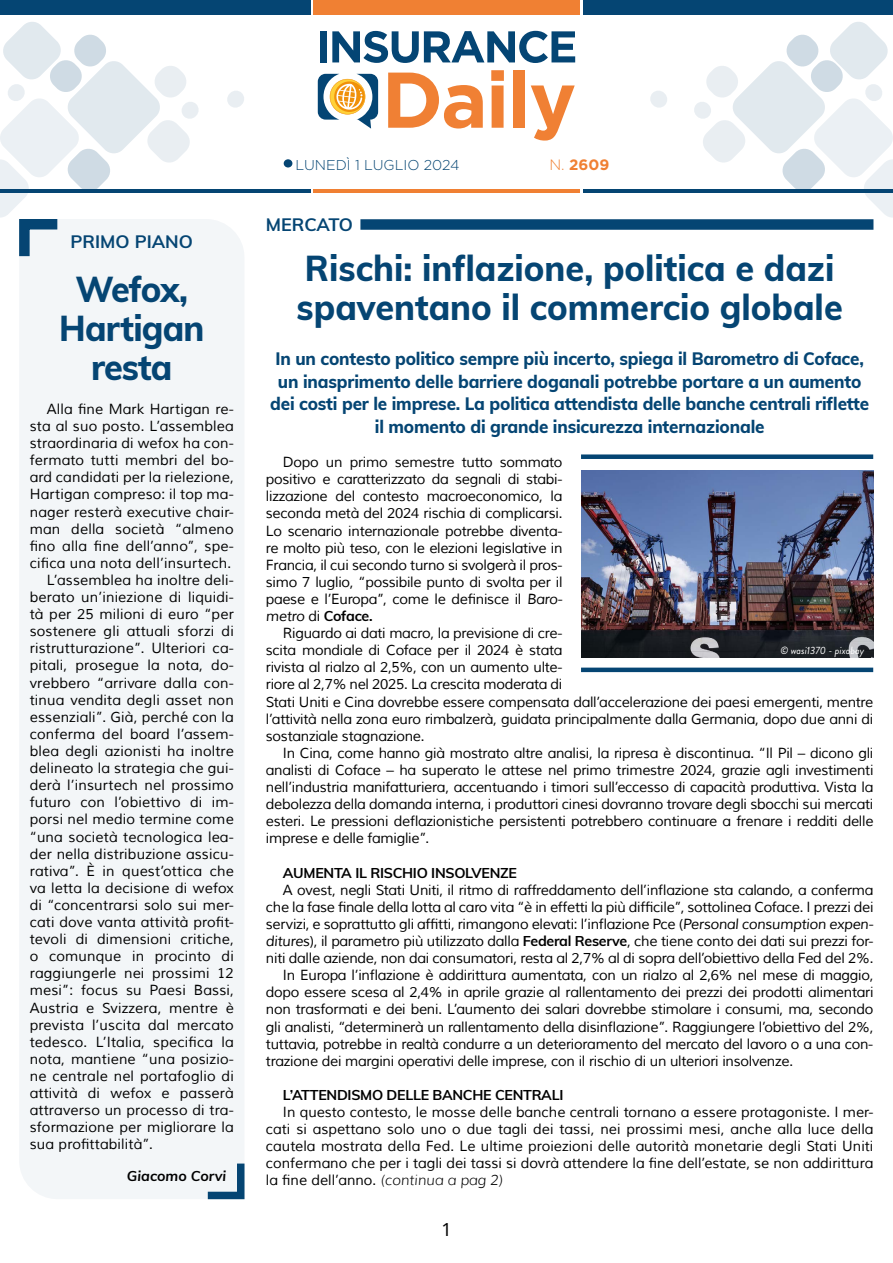
<style>
.page{position:relative;width:893px;height:1263px;background:#fff}
.page>*{position:absolute;margin:0;border:0;box-sizing:border-box;transform-origin:0 0}
.t1{font:800 36px/39px "Muli";color:#054573;scale:.95 1}
.t2{font:800 36px/39px "Muli";letter-spacing:-.025em;color:#054573;text-align:center;scale:.95 1}
.t3{font:800 18px/22.5px "Muli";letter-spacing:-.01em;color:#054573;text-align:center;scale:.95 1}
.t4{font:700 18px "Muli";color:#054573}
.t5{font:18px "Noto Sans";color:#000}
.t6{font:700 15px "Gotham";color:#f08033}
.t7{font:14.25px/17.1px "Muli";letter-spacing:-.02em;color:#000;text-align:justify}
.t8{font:14.25px "Muli";letter-spacing:.01em;color:#000}
.t9{font:700 14.25px "Muli";letter-spacing:-.02em;color:#000}
.t10{font:300 14.25px "Gotham";color:#054573}
.t11{font:italic 700 14.25px "Muli";color:#000}
.t12{font:italic 10.5px "Brandon Grotesque";color:#fff}
.s1{font-weight:300}
.s2{font-style:italic}
.s3{font-weight:700}
.s4{font-weight:300;font-style:italic}
</style>
<div class="page">
<div style="left:0;top:0;width:310px;height:15px;background:#054573"></div>
<div style="left:313px;top:0;width:266px;height:15px;background:#f08033"></div>
<hr style="left:0;top:189px;width:310px;height:3px;background:#054573">
<hr style="left:313px;top:189px;width:266px;height:3px;background:#f08033">
<div style="left:284px;top:159px;width:8px;height:8px;background:#054573;border-radius:50%"></div>
<svg style="left:650px;top:91px;width:17px;height:17px"></svg>
<svg style="left:227px;top:91px;width:17px;height:17px"></svg>
<svg style="left:693px;top:22px;width:200px;height:196px"></svg>
<hr style="left:583px;top:189px;width:310px;height:3px;background:#054573">
<div style="left:583px;top:0;width:310px;height:15px;background:#054573"></div>
<svg style="left:318px;top:74px;width:60px;height:55px"></svg>
<svg style="left:388px;top:73px;width:95px;height:56px"></svg>
<svg style="left:491px;top:70px;width:13px;height:58px"></svg>
<div style="left:513px;top:70px;width:12px;height:58px;background:#f08034"></div>
<svg style="left:531px;top:85px;width:44px;height:56px"></svg>
<div style="left:320px;top:31px;width:6px;height:31px;background:#044574"></div>
<svg style="left:332px;top:31px;width:243px;height:32px"></svg>
<div style="left:360px;top:219px;width:513px;height:11px;background:#054573"></div>
<div style="left:20px;top:219px;width:224px;height:980px;background:#f3f6f8"></div>
<svg style="left:0;top:22px;width:199px;height:245px"></svg>
<svg style="left:200px;top:1156px;width:45px;height:44px"></svg>
<div style="left:581px;top:454px;width:292px;height:5px;background:#054573"></div>
<hr style="left:581px;top:668px;width:292px;height:4px;background:#054573">
<img style="left:582px;top:470px;width:291px;height:187px">
<p class="t4" style="left:71px;top:228px;width:124px">PRIMO PIANO</p>
<h1 class="t2" style="left:59px;top:268px;width:154px">Wefox,<br>Hartigan resta</h1>
<p class="t8" style="left:47px;top:400px;width:189px">Alla fine Mark Hartigan re-</p>
<p class="t8" style="left:30px;top:417px;width:206px">sta al suo posto. L’assemblea</p>
<p class="t8" style="left:30px;top:434px;width:206px">straordinaria di wefox ha con-</p>
<p class="t8" style="left:30px;top:452px;width:206px">fermato tutti membri del bo-</p>
<p class="t8" style="left:30px;top:469px;width:206px">ard candidati per la rielezione,</p>
<p class="t8" style="left:30px;top:486px;width:206px">Hartigan compreso: il top ma-</p>
<p class="t8" style="left:30px;top:503px;width:206px">nager resterà executive chair-</p>
<p class="t8" style="left:30px;top:520px;width:206px">man della società “almeno</p>
<p class="t8" style="left:30px;top:537px;width:206px">fino alla fine dell’anno”, spe-</p>
<p class="t8" style="left:30px;top:554px;width:203px">cifica una nota dell’insurtech.</p>
<p class="t8" style="left:47px;top:571px;width:189px">L’assemblea ha inoltre deli-</p>
<p class="t8" style="left:30px;top:588px;width:206px">berato un’iniezione di liquidi-</p>
<p class="t8" style="left:30px;top:605px;width:206px">tà per 25 milioni di euro “per</p>
<p class="t8" style="left:30px;top:623px;width:206px">sostenere gli attuali sforzi di</p>
<p class="t8" style="left:30px;top:640px;width:206px">ristrutturazione”. Ulteriori ca-</p>
<p class="t8" style="left:30px;top:657px;width:206px">pitali, prosegue la nota, do-</p>
<p class="t8" style="left:30px;top:674px;width:206px">vrebbero “arrivare dalla con-</p>
<p class="t8" style="left:30px;top:691px;width:206px">tinua vendita degli asset non</p>
<p class="t8" style="left:30px;top:708px;width:206px">essenziali”. Già, perché con la</p>
<p class="t8" style="left:30px;top:725px;width:206px">conferma del board l’assem-</p>
<p class="t8" style="left:30px;top:742px;width:206px">blea degli azionisti ha inoltre</p>
<p class="t8" style="left:30px;top:759px;width:206px">delineato la strategia che gui-</p>
<p class="t8" style="left:30px;top:776px;width:206px">derà l’insurtech nel prossimo</p>
<p class="t8" style="left:30px;top:794px;width:206px">futuro con l’obiettivo di im-</p>
<p class="t8" style="left:30px;top:811px;width:206px">porsi nel medio termine come</p>
<p class="t8" style="left:30px;top:828px;width:206px">“una società tecnologica lea-</p>
<p class="t8" style="left:30px;top:845px;width:206px">der nella distribuzione assicu-</p>
<p class="t8" style="left:30px;top:862px;width:206px">rativa”. È in quest’ottica che</p>
<p class="t8" style="left:30px;top:879px;width:206px">va letta la decisione di wefox</p>
<p class="t8" style="left:30px;top:896px;width:206px">di “concentrarsi solo sui mer-</p>
<p class="t8" style="left:30px;top:913px;width:206px">cati dove vanta attività profit-</p>
<p class="t8" style="left:30px;top:930px;width:206px">tevoli di dimensioni critiche,</p>
<p class="t8" style="left:30px;top:947px;width:206px">o comunque in procinto di</p>
<p class="t8" style="left:30px;top:965px;width:206px">raggiungerle nei prossimi 12</p>
<p class="t8" style="left:30px;top:982px;width:206px">mesi”: focus su Paesi Bassi,</p>
<p class="t8" style="left:30px;top:999px;width:206px">Austria e Svizzera, mentre è</p>
<p class="t8" style="left:30px;top:1016px;width:206px">prevista l’uscita dal mercato</p>
<p class="t8" style="left:30px;top:1033px;width:206px">tedesco. L’Italia, specifica la</p>
<p class="t8" style="left:30px;top:1050px;width:206px">nota, mantiene “una posizio-</p>
<p class="t8" style="left:30px;top:1067px;width:206px">ne centrale nel portafoglio di</p>
<p class="t8" style="left:30px;top:1084px;width:206px">attività di wefox e passerà</p>
<p class="t8" style="left:30px;top:1101px;width:206px">attraverso un processo di tra-</p>
<p class="t8" style="left:30px;top:1118px;width:206px">sformazione per migliorare la</p>
<p class="t8" style="left:30px;top:1136px;width:125px">sua profittabilità”.</p>
<p class="t11" style="left:127px;top:1166px;width:101px">Giacomo Corvi</p>
<p class="t10" style="left:296px;top:157px;width:166px">LUNEDÌ 1 LUGLIO 2024</p>
<p class="t6" style="left:549px;top:156px;width:61px"><span class="s1">N.</span> 2609</p>
<p class="t4" style="left:266px;top:211px;width:89px">MERCATO</p>
<h1 class="t1" style="left:297px;top:247px;width:576px">Rischi: inflazione, politica e dazi spaventano il commercio globale</h1>
<p class="t3" style="left:270px;top:347px;width:632px">In un contesto politico sempre più incerto, spiega il Barometro di Coface, un inasprimento delle barriere doganali potrebbe portare a un aumento dei costi per le imprese. La politica attendista delle banche centrali riflette il momento di grande insicurezza internazionale</p>
<p class="t7" style="left:266px;top:454px;width:298px;text-indent:17px">Dopo un primo semestre tutto sommato positivo e caratterizzato da segnali di stabi&shy;lizzazione del contesto macroeconomico, la seconda metà del 2024 rischia di complicarsi.<br>Lo scenario internazionale potrebbe diventa&shy;re molto più teso, con le elezioni legislative in Francia, il cui secondo turno si svolgerà il pros&shy;simo 7 luglio, “possibile punto di svolta per il paese e l’Europa”, come le definisce il <span class="s2">Baro&shy;metro</span> di <span class="s3">Coface.</span></p>
<p class="t7" style="left:266px;top:625px;width:609px;text-align:left;text-indent:17px">Riguardo ai dati macro, la previsione di cre-<br>scita mondiale di Coface per il 2024 è stata<br>rivista al rialzo al 2,5%, con un aumento ulte-<br>riore al 2,7% nel 2025. La crescita moderata di<br>Stati Uniti e Cina dovrebbe essere compensata dall’accelerazione dei paesi emergenti, mentre l’attività nella zona euro rimbalzerà, guidata principalmente dalla Germania, dopo due anni di sostanziale stagnazione.</p>
<p class="t7" style="left:266px;top:745px;width:609px;text-indent:17px">In Cina, come hanno già mostrato altre analisi, la ripresa è discontinua. “Il Pil – dicono gli analisti di Coface – ha superato le attese nel primo trimestre 2024, grazie agli investimenti nell’industria manifatturiera, accentuando i timori sull’eccesso di capacità produttiva. Vista la debolezza della domanda interna, i produttori cinesi dovranno trovare degli sbocchi sui mercati esteri. Le pressioni deflazionistiche persistenti potrebbero continuare a frenare i redditi delle imprese e delle famiglie”.</p>
<p class="t9" style="left:283px;top:862px;width:236px">AUMENTA IL RISCHIO INSOLVENZE</p>
<p class="t7" style="left:283px;top:881px;width:592px">A ovest, negli Stati Uniti, il ritmo di raffreddamento dell’inflazione sta calando, a conferma</p>
<p class="t7" style="left:266px;top:898px;width:609px">che la fase finale della lotta al caro vita “è in effetti la più difficile”, sottolinea Coface. I prezzi dei</p>
<p class="t7" style="left:266px;top:916px;width:609px">servizi, e soprattutto gli affitti, rimangono elevati: l’inflazione Pce (<span class="s2">Personal consumption expen-</span></p>
<p class="t7" style="left:266px;top:933px;width:609px"><span class="s2">ditures</span>), il parametro più utilizzato dalla <span class="s3">Federal Reserve</span>, che tiene conto dei dati sui prezzi for-</p>
<p class="t7" style="left:266px;top:950px;width:609px">niti dalle aziende, non dai consumatori, resta al 2,7% al di sopra dell’obiettivo della Fed del 2%.</p>
<p class="t7" style="left:283px;top:967px;width:592px">In Europa l’inflazione è addirittura aumentata, con un rialzo al 2,6% nel mese di maggio,</p>
<p class="t7" style="left:266px;top:984px;width:609px">dopo essere scesa al 2,4% in aprile grazie al rallentamento dei prezzi dei prodotti alimentari</p>
<p class="t7" style="left:266px;top:1001px;width:609px">non trasformati e dei beni. L’aumento dei salari dovrebbe stimolare i consumi, ma, secondo</p>
<p class="t7" style="left:266px;top:1018px;width:609px">gli analisti, “determinerà un rallentamento della disinflazione”. Raggiungere l’obiettivo del 2%,</p>
<p class="t7" style="left:266px;top:1035px;width:609px">tuttavia, potrebbe in realtà condurre a un deterioramento del mercato del lavoro o a una con-</p>
<p class="t7" style="left:266px;top:1052px;width:529px">trazione dei margini operativi delle imprese, con il rischio di un ulteriori insolvenze.</p>
<p class="t9" style="left:283px;top:1084px;width:282px">L’ATTENDISMO DELLE BANCHE CENTRALI</p>
<p class="t7" style="left:266px;top:1104px;width:609px;text-indent:17px">In questo contesto, le mosse delle banche centrali tornano a essere protagoniste. I mer&shy;cati si aspettano solo uno o due tagli dei tassi, nei prossimi mesi, anche alla luce della cautela mostrata della Fed. Le ultime proiezioni delle autorità monetarie degli Stati Uniti confermano che per i tagli dei tassi si dovrà attendere la fine dell’estate, se non addirittura la fine dell’anno. <span class="s4">(continua a pag 2)</span></p>
<p class="t12" style="left:780px;top:643px;width:85px">© wasi1370 - pixabay</p>
<p class="t5" style="left:441px;top:1217px;width:12px">1</p>
</div>
